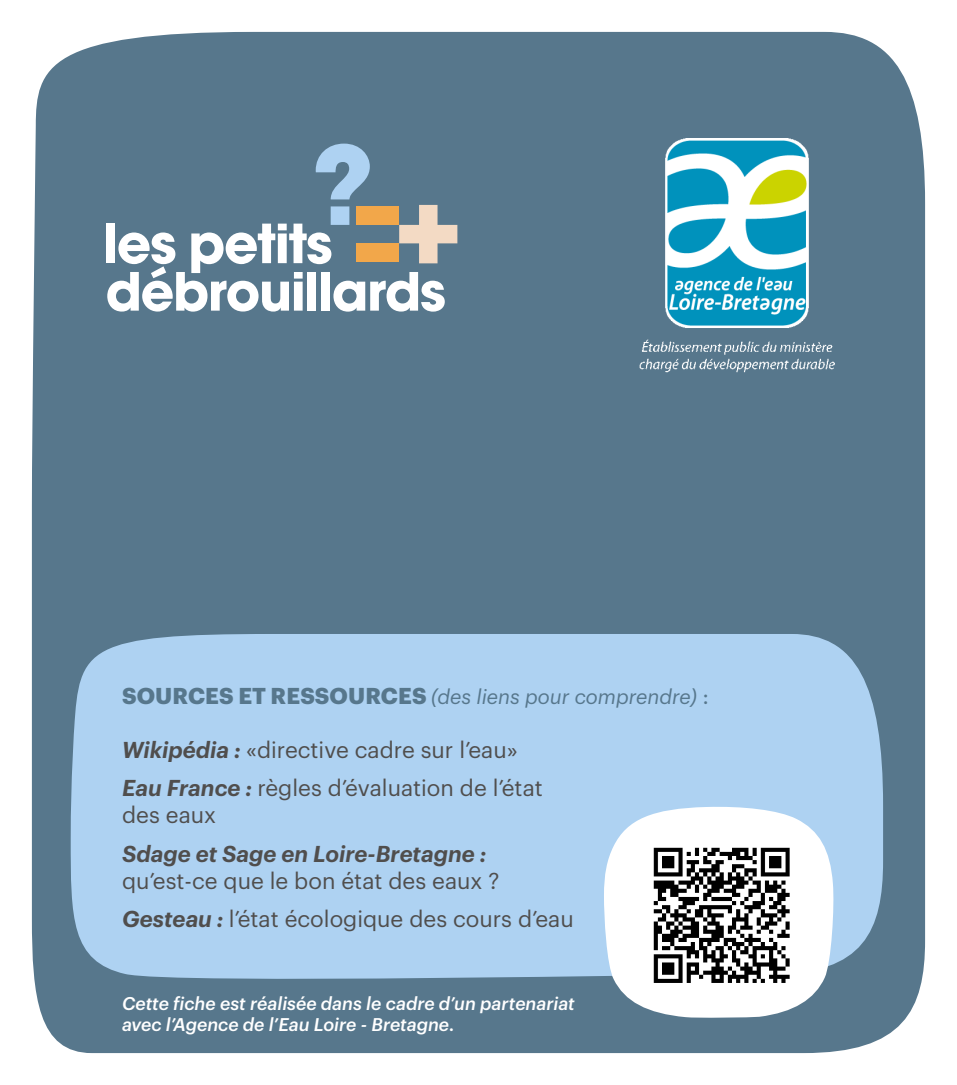
<style>
.page{position:relative;width:957px;height:1085px;background:#fff}
.page>*{position:absolute;margin:0;border:0;box-sizing:border-box;transform-origin:0 0}
.t1{font:22.5px/38.2px "Graphik";color:#504e4d}
.t2{font:italic 600 22.5px "Graphik";color:#504e4d}
.t3{font:italic 20.25px "Graphik";color:#57778c}
.t4{font:italic 500 18px/21.6px "Graphik";color:#fff}
.s1{font-weight:700;font-style:normal;font-size:22.5px}
.s2{font-style:normal;font-size:22.5px}
.s3{font-weight:600;font-style:italic}
</style>
<div class="page">
<div style="left:32px;top:32px;width:893px;height:1020px;background:#57778c"></div>
<div style="left:71px;top:634px;width:812px;height:350px;background:#aed2f2"></div>
<svg style="left:604px;top:805px;width:230px;height:213px"></svg>
<div style="left:106px;top:223px;width:9px;height:40px;background:#fff"></div>
<svg style="left:107px;top:144px;width:350px;height:167px"></svg>
<div style="left:356px;top:206px;width:43px;height:19px;background:#f2a74a"></div>
<div style="left:356px;top:243px;width:43px;height:19px;background:#f2a74a"></div>
<img style="left:635px;top:139px;width:203px;height:238px">
<img style="left:645px;top:834px;width:154px;height:159px">
<p class="t3" style="left:122px;top:681px;width:588px"><span class="s1">SOURCES ET RESSOURCES</span> (des liens pour comprendre) <span class="s2">:</span></p>
<p class="t1" style="left:122px;top:728px;width:422px"><span class="s3">Wikipédia :</span> «directive cadre sur l’eau»<br><span class="s3">Eau France :</span> règles d’évaluation de l’état</p>
<p class="t1" style="left:122px;top:794px;width:96px">des eaux</p>
<p class="t2" style="left:122px;top:836px;width:366px">Sdage et Sage en Loire-Bretagne :</p>
<p class="t1" style="left:122px;top:859px;width:453px">qu’est-ce que le bon état des eaux ?<br><span class="s3">Gesteau :</span> l’état écologique des cours d’eau</p>
<p class="t4" style="left:122px;top:990px;width:454px">Cette fiche est réalisée dans le cadre d’un partenariat avec l’Agence de l’Eau Loire - Bretagne.</p>
</div>
